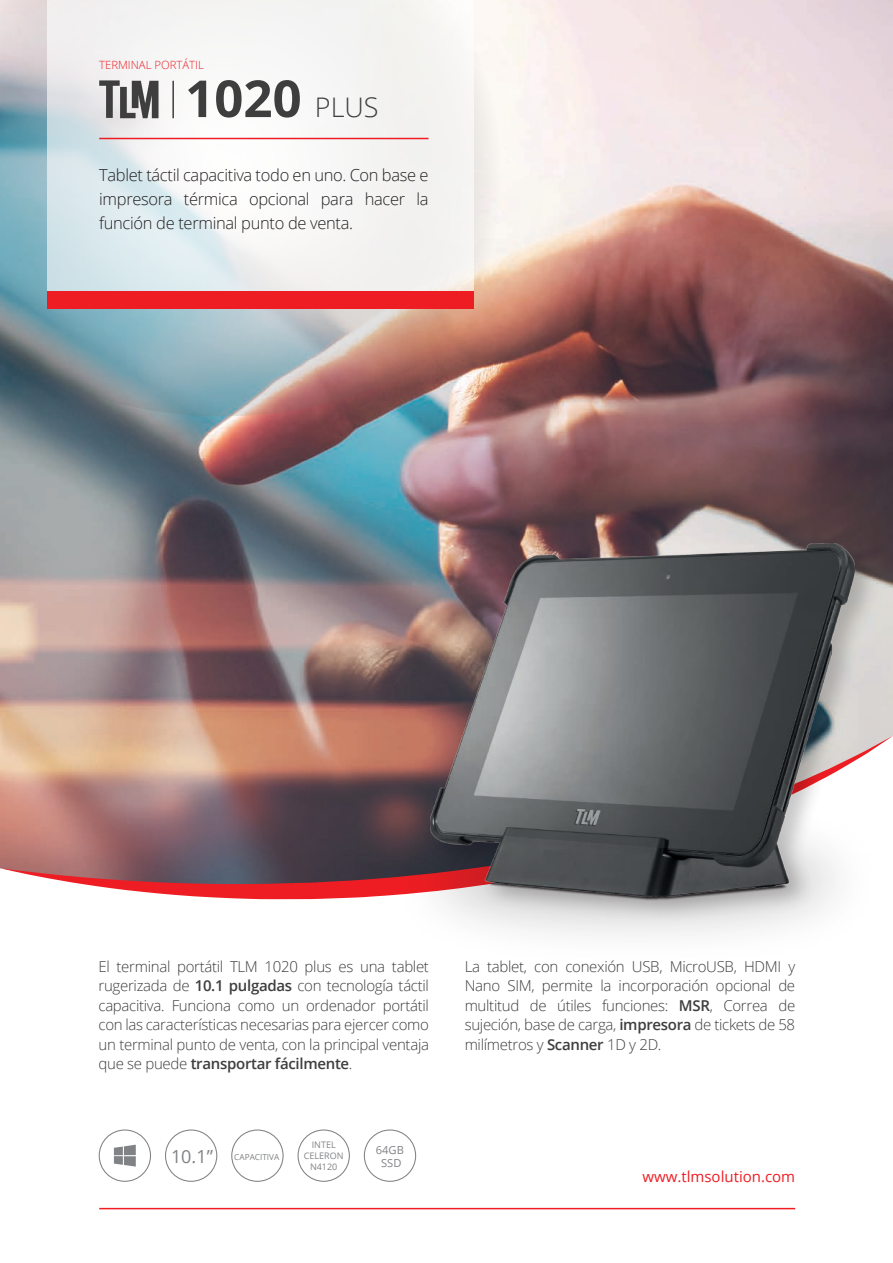
<style>
.page{position:relative;width:893px;height:1263px;background:#fff}
.page>*{position:absolute;margin:0;border:0;box-sizing:border-box;transform-origin:0 0}
.t1{font:700 51px "Open Sans";color:#3e3e3f}
.t2{font:18px "Open Sans";color:#808285}
.t3{font:300 16.5px/24px "Open Sans";letter-spacing:-.02em;color:#231f20;text-align:justify}
.t4{font:300 15px/19.5px "Open Sans";letter-spacing:-.02em;color:#3e3e3f;text-align:justify}
.t5{font:15px "Open Sans";color:#ee1d23}
.t6{font:300 11.4px "Open Sans";color:#ee1d23}
.t7{font:11.1px/13.4px "Open Sans";color:#808285;text-align:center}
.t8{font:9px/10.8px "Open Sans";color:#808285;text-align:center}
.t9{font:8.25px "Open Sans";color:#808285}
.s1{font-weight:300;font-size:27px}
.s2{font-weight:600}
</style>
<div class="page">
<img style="left:0;top:0;width:893px;height:736px">
<svg style="left:0;top:736px;width:893px;height:163px;background:#a47571"></svg>
<hr style="left:99px;top:1208px;width:696px;height:1px;background:#ee1d23">
<img style="left:0;top:0;width:546px;height:416px">
<svg style="left:47px;top:0;width:427px;height:291px;fill:#f3f3f2"></svg>
<svg style="left:99px;top:80px;width:60px;height:38px;background:#898889"></svg>
<hr style="left:172px;top:81px;width:2px;height:37px;background:#3e3e3f">
<hr style="left:99px;top:138px;width:329px;height:1px;background:#ee1d23">
<div style="left:47px;top:291px;width:427px;height:18px;background:#ee1d23"></div>
<img style="left:387px;top:795px;width:31px;height:104px">
<img style="left:418px;top:531px;width:470px;height:399px">
<img style="left:430px;top:543px;width:425px;height:353px">
<svg style="left:114px;top:1145px;width:22px;height:22px"></svg>
<div style="left:99px;top:1129px;width:52px;height:53px;border:1px solid #808285;border-radius:50%"></div>
<div style="left:165px;top:1129px;width:52px;height:53px;border:1px solid #808285;border-radius:50%"></div>
<div style="left:231px;top:1129px;width:53px;height:53px;border:1px solid #808285;border-radius:50%"></div>
<div style="left:298px;top:1129px;width:52px;height:53px;border:1px solid #808285;border-radius:50%"></div>
<div style="left:364px;top:1129px;width:52px;height:53px;border:1px solid #808285;border-radius:50%"></div>
<p class="t6" style="left:99px;top:57px;width:106px">TERMINAL PORTÁTIL</p>
<h1 class="t1" style="left:185px;top:63px;width:195px">1020 <span class="s1">PLUS</span></h1>
<p class="t3" style="left:99px;top:162px;width:331px">Tablet táctil capacitiva todo en uno. Con base e impresora térmica opcional para hacer la función de terminal punto de venta.</p>
<p class="t4" style="left:99px;top:956px;width:332px">El terminal portátil TLM 1020 plus es una tablet rugerizada de <span class="s2">10.1 pulgadas</span> con tecnología táctil capacitiva. Funciona como un ordenador portátil con las características necesarias para ejercer como un terminal punto de venta, con la principal ventaja que se puede <span class="s2">transportar fácilmente</span>.</p>
<p class="t4" style="left:465px;top:956px;width:332px">La tablet, con conexión USB, MicroUSB, HDMI y Nano SIM, permite la incorporación opcional de multitud de útiles funciones: <span class="s2">MSR</span>, Correa de sujeción, base de carga, <span class="s2">impresora</span> de tickets de 58 milímetros y <span class="s2">Scanner</span> 1D y 2D.</p>
<p class="t9" style="left:234px;top:1151px;width:47px">CAPACITIVA</p>
<p class="t8" style="left:304px;top:1139px;width:41px">INTEL<br>CELERON<br>N4120</p>
<p class="t2" style="left:171px;top:1144px;width:43px">10.1”</p>
<p class="t7" style="left:376px;top:1143px;width:29px">64GB<br>SSD</p>
<p class="t5" style="left:642px;top:1166px;width:154px">www.tlmsolution.com</p>
</div>
